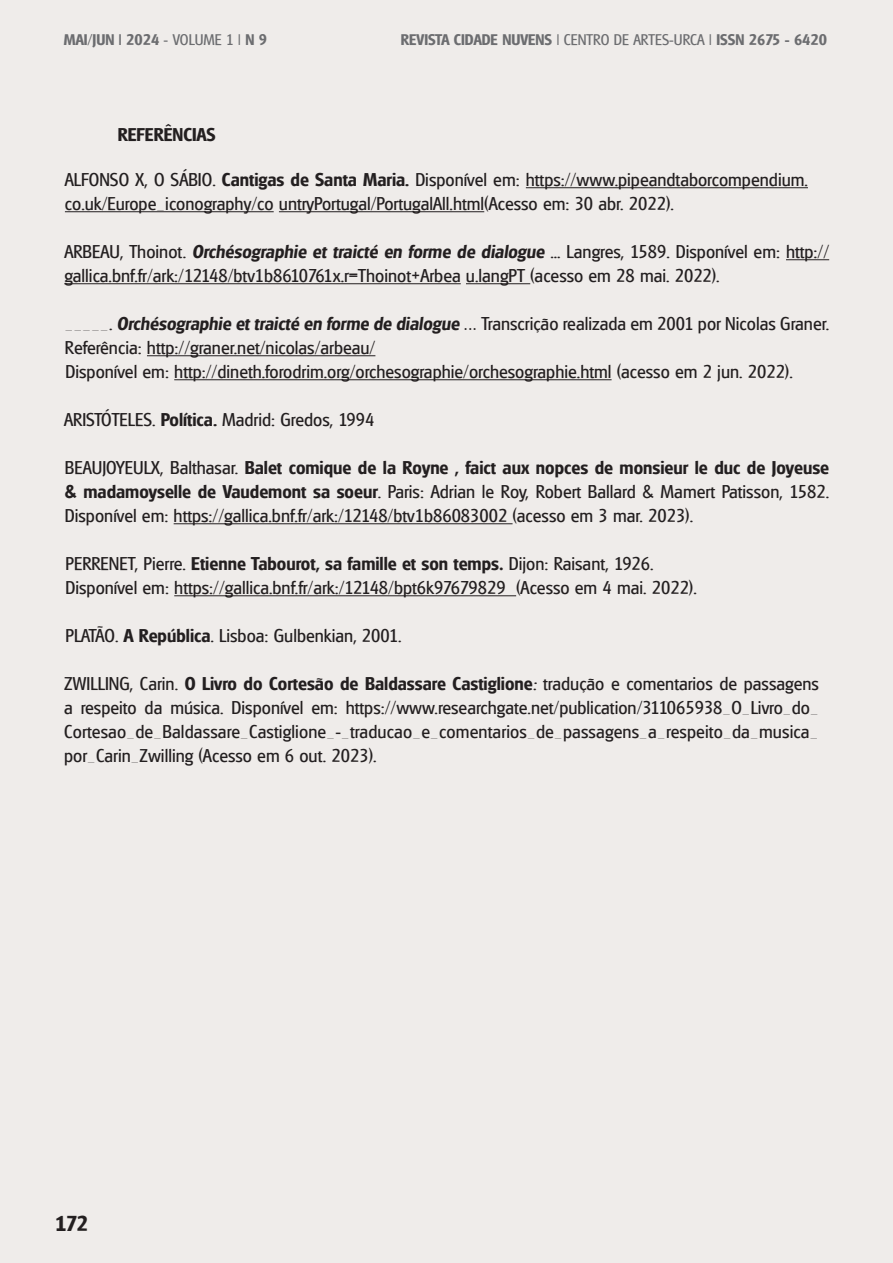
<style>
.page{position:relative;width:893px;height:1263px;background:#efecea}
.page>*{position:absolute;margin:0;border:0;box-sizing:border-box;transform-origin:0 0}
.t1{font:700 21px "Glasgow";color:#231f20}
.t2{font:18px/24px "Glasgow";color:#231f20}
.t3{font:700 18px "Glasgow";color:#231f20}
.t4{font:700 15px "Glasgow";color:#6c6d70}
.s1{font-weight:400}
.s2{font-weight:700}
.s3{font-weight:700;font-style:italic}
.s4{font-family:"Times New Roman"}
.s5{font-family:"Times New Roman";font-weight:700}
.s6{font-style:italic}
</style>
<div class="page">
<hr style="left:526px;top:187px;width:282px;height:1px;background:#231f20">
<hr style="left:65px;top:211px;width:209px;height:1px;background:#231f20">
<hr style="left:279px;top:211px;width:205px;height:1px;background:#231f20">
<hr style="left:786px;top:259px;width:43px;height:1px;background:#231f20">
<hr style="left:64px;top:283px;width:397px;height:1px;background:#231f20">
<hr style="left:466px;top:283px;width:64px;height:1px;background:#231f20">
<hr style="left:147px;top:355px;width:228px;height:1px;background:#231f20">
<hr style="left:174px;top:379px;width:438px;height:1px;background:#231f20">
<hr style="left:174px;top:523px;width:339px;height:1px;background:#231f20">
<hr style="left:174px;top:595px;width:342px;height:1px;background:#231f20">
<hr style="left:892px;top:0;width:1px;height:288px;background:#37225e">
<p class="t4" style="left:64px;top:30px;width:205px">MAI/JUN | 2024 <span class="s1">- VOLUME 1 |</span> N 9</p>
<p class="t4" style="left:401px;top:30px;width:428px">REVISTA CIDADE NUVENS <span class="s1">| CENTRO DE ARTES-URCA |</span> ISSN 2675 - 6420</p>
<p class="t3" style="left:118px;top:123px;width:99px">REFERÊNCIAS</p>
<p class="t2" style="left:65px;top:168px;width:745px">ALFONSO X, O SÁBIO. <span class="s2">Cantigas de Santa Maria.</span> Disponível em: https://www.pipeandtaborcompendium. co.uk/Europe_iconography/co untryPortugal/PortugalAll.html(Acesso em: 30 abr. 2022).</p>
<p class="t2" style="left:64px;top:240px;width:766px">ARBEAU, Thoinot. <span class="s3">Orchésographie et traicté en forme de dialogue</span> ... Langres, 1589. Disponível em: http:// gallica.bnf.fr/ark:/12148/btv1b8610761x.r=Thoinot+Arbea u.langPT (acesso em 28 mai. 2022).</p>
<p class="t2" style="left:65px;top:312px;width:766px">_____. <span class="s3">Orchésographie et traicté en forme de dialogue</span> <span class="s4">...</span> Transcrição realizada em 2001 por Nicolas Graner.<br>Referência: http://graner.net/nicolas/arbeau/<br>Disponível em: http://dineth.forodrim.org/orchesographie/orchesographie.html (acesso em 2 jun. 2022).</p>
<p class="t2" style="left:64px;top:408px;width:312px">ARISTÓTELES. <span class="s2">Política</span><span class="s3">.</span> Madrid: Gredos, 1994</p>
<p class="t2" style="left:65px;top:456px;width:766px;text-align:justify">BEAUJOYEULX, Balthasar. <span class="s2">Balet comique de la Royne , faict aux nopces de monsieur le duc de Joyeuse &amp; madamoyselle de Vaudemont sa soeur</span>. Paris: Adrian le Roy, Robert Ballard &amp; Mamert Patisson, 1582.<br>Disponível em: https://gallica.bnf.fr/ark:/12148/btv1b86083002 (acesso em 3 mar. 2023).</p>
<p class="t2" style="left:65px;top:552px;width:633px">PERRENET, Pierre. <span class="s2">Etienne Tabourot, sa famille et son temps</span><span class="s5">.</span> Dijon: Raisant, 1926.<br>Disponível em: https://gallica.bnf.fr/ark:/12148/bpt6k97679829 (Acesso em 4 mai. 2022).</p>
<p class="t2" style="left:66px;top:624px;width:337px">PLATÃO. <span class="s2">A República</span><span class="s6">.</span> Lisboa: Gulbenkian, 2001.</p>
<p class="t2" style="left:64px;top:672px;width:756px;text-align:justify">ZWILLING, Carin. <span class="s2">O Livro do Cortesão de Baldassare Castiglione</span><span class="s6">:</span> tradução e comentarios de passagens a respeito da música. Disponível em: https://www.researchgate.net/publication/311065938_O_Livro_do_ Cortesao_de_Baldassare_Castiglione_-_traducao_e_comentarios_de_passagens_a_respeito_da_musica_ por_Carin_Zwilling (Acesso em 6 out. 2023).</p>
<p class="t1" style="left:55px;top:1210px;width:34px">172</p>
</div>
